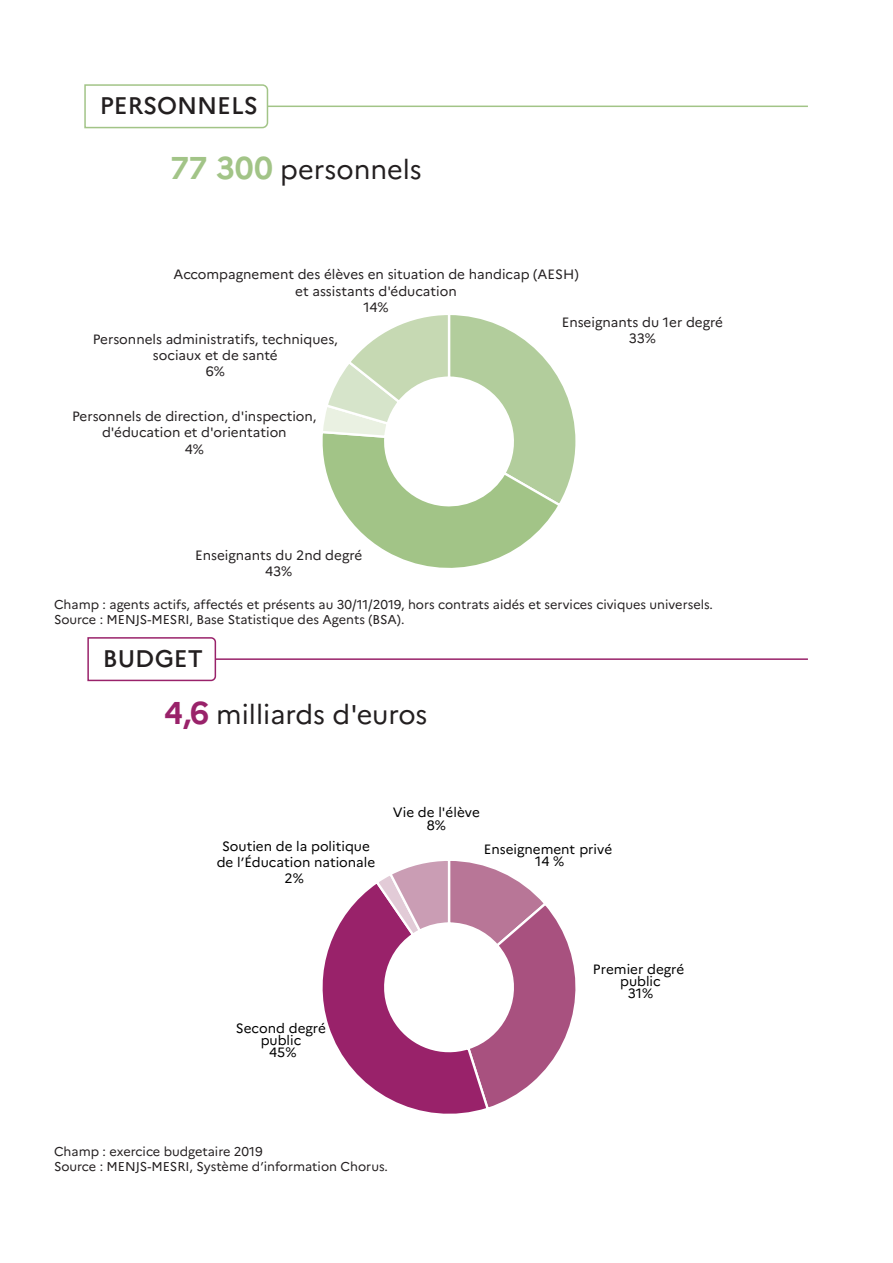
<style>
.page{position:relative;width:893px;height:1263px;background:#fff}
.page>*{position:absolute;margin:0;border:0;box-sizing:border-box;transform-origin:0 0}
.t1{font:27px "Marianne";color:#231f20}
.t2{font:500 24px "Marianne";color:#231f20}
.t3{font:13.5px/16.2px "Marianne";color:#231f20;text-align:center}
.t4{font:13.5px/12.1px "Marianne";color:#000001;text-align:center}
.t5{font:12.75px "Marianne";color:#231f20}
.s1{font-weight:700;font-size:31.5px;color:#a2c487}
.s2{font-weight:700;font-size:31.5px;color:#99226a}
</style>
<div class="page">
<svg style="left:84px;top:84px;width:185px;height:45px"></svg>
<hr style="left:267px;top:106px;width:541px;height:1px;background:#a2c487">
<svg style="left:322px;top:315px;width:254px;height:253px"></svg>
<svg style="left:87px;top:637px;width:130px;height:45px"></svg>
<hr style="left:215px;top:658px;width:593px;height:2px;background:#99226a">
<svg style="left:322px;top:861px;width:254px;height:253px"></svg>
<p class="t2" style="left:100px;top:91px;width:159px">PERSONNELS</p>
<p class="t1" style="left:170px;top:153px;width:253px"><span class="s1">77 300</span> personnels</p>
<p class="t3" style="left:173px;top:266px;width:407px">Accompagnement des élèves en situation de handicap (AESH) et assistants d'éducation<br>14%</p>
<p class="t3" style="left:93px;top:331px;width:246px">Personnels administratifs, techniques, sociaux et de santé<br>6%</p>
<p class="t3" style="left:72px;top:408px;width:246px">Personnels de direction, d'inspection, d'éducation et d'orientation<br>4%</p>
<p class="t3" style="left:562px;top:314px;width:163px">Enseignants du 1er degré<br>33%</p>
<p class="t3" style="left:195px;top:547px;width:169px">Enseignants du 2nd degré<br>43%</p>
<p class="t5" style="left:54px;top:597px;width:660px">Champ : agents actifs, affectés et présents au 30/11/2019, hors contrats aidés et services civiques universels.</p>
<p class="t5" style="left:54px;top:612px;width:352px">Source : MENJS-MESRI, Base Statistique des Agents (BSA).</p>
<p class="t2" style="left:103px;top:644px;width:102px">BUDGET</p>
<p class="t1" style="left:164px;top:698px;width:265px"><span class="s2">4,6</span> milliards d'euros</p>
<p class="t4" style="left:217px;top:838px;width:160px;line-height:16.2px">Soutien de la politique de l’Éducation nationale<br>2%</p>
<p class="t4" style="left:393px;top:806px;width:88px">Vie de l'élève<br>8%</p>
<p class="t4" style="left:484px;top:843px;width:130px">Enseignement privé<br>14 %</p>
<p class="t4" style="left:236px;top:1022px;width:92px">Second degré public<br>45%</p>
<p class="t4" style="left:593px;top:963px;width:93px">Premier degré public<br>31%</p>
<p class="t5" style="left:54px;top:1143px;width:210px">Champ : exercice budgetaire 2019</p>
<p class="t5" style="left:54px;top:1158px;width:336px">Source : MENJS-MESRI, Système d’information Chorus.</p>
</div>
